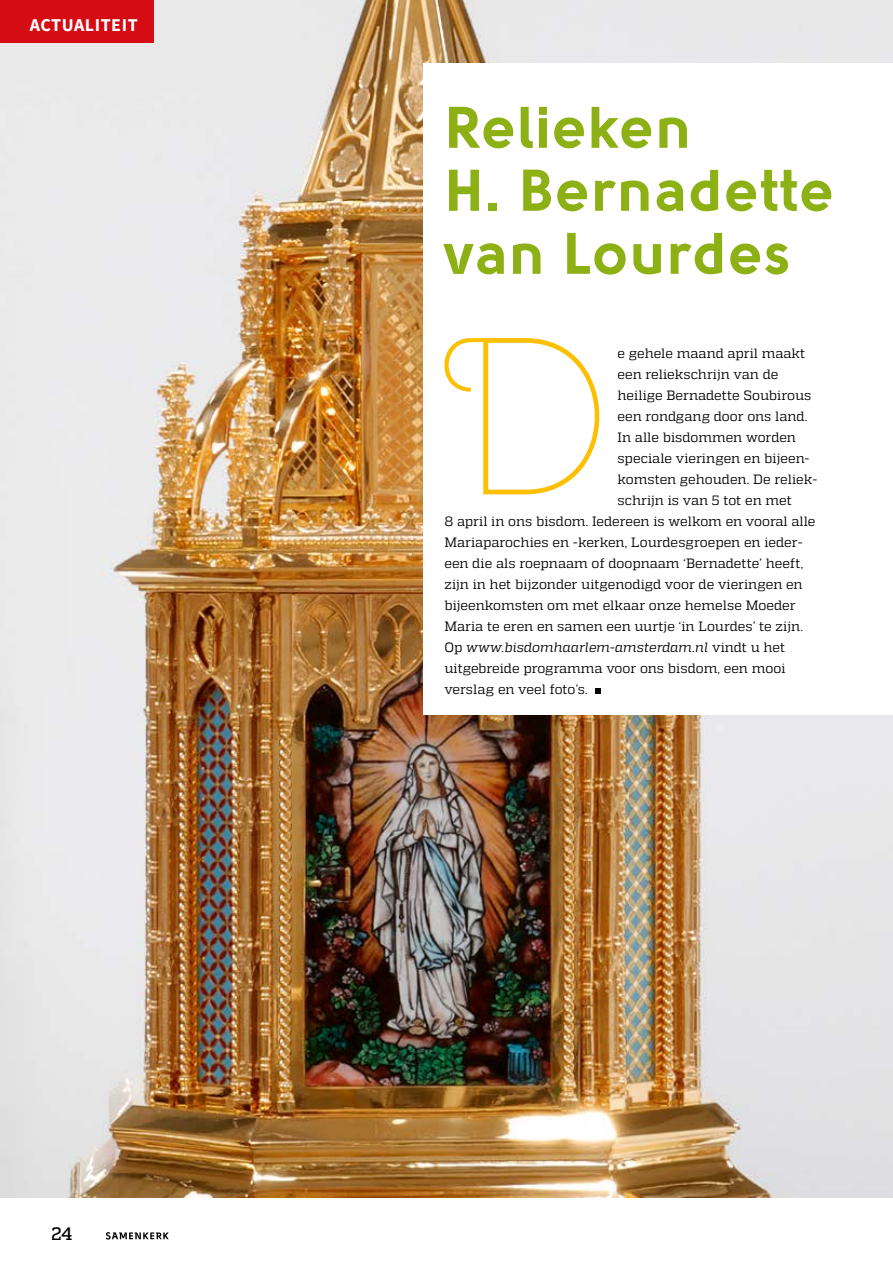
<style>
.page{position:relative;width:893px;height:1263px;background:#fff}
.page>*{position:absolute;margin:0;border:0;box-sizing:border-box;transform-origin:0 0}
.t1{font:223.2px "Solomon Thin Deco";color:#fdbf00}
.t2{font:900 58.5px/63px "Solomon";letter-spacing:.03em;color:#8db015}
.t3{font:700 18px "Source Sans Pro";letter-spacing:.03em;color:#fff}
.t4{font:500 18px "Quadon";color:#000}
.t5{font:13.5px "Quadon";color:#000}
.t6{font:italic 13.5px "Quadon";color:#000}
.s1{font-style:normal}
</style>
<div class="page">
<img style="left:0;top:0;width:893px;height:1198px">
<div style="left:0;top:0;width:153px;height:43px;background:#d50c14"></div>
<div style="left:423px;top:64px;width:470px;height:651px;background:#fff"></div>
<svg style="left:595px;top:688px;width:6px;height:6px"></svg>
<svg style="left:106px;top:1232px;width:63px;height:7px"></svg>
<h3 class="t3" style="left:30px;top:12px;width:109px">ACTUALITEIT</h3>
<h3 class="t4" style="left:51px;top:1223px;width:23px">24</h3>
<h2 class="t2" style="left:445px;top:95px;width:391px">Relieken<br>H. Bernadette van Lourdes</h2>
<h1 class="t1" style="left:443px;top:301px;width:174px">D</h1>
<p class="t5" style="left:617px;top:345px;width:189px">e gehele maand april maakt</p>
<p class="t5" style="left:617px;top:366px;width:162px">een reliekschrijn van de</p>
<p class="t5" style="left:617px;top:387px;width:196px">heilige Bernadette Soubirous</p>
<p class="t5" style="left:617px;top:408px;width:191px">een rondgang door ons land.</p>
<p class="t5" style="left:617px;top:429px;width:180px">In alle bisdommen worden</p>
<p class="t5" style="left:617px;top:450px;width:194px">speciale vieringen en bijeen-</p>
<p class="t5" style="left:617px;top:471px;width:201px">komsten gehouden. De reliek-</p>
<p class="t5" style="left:617px;top:492px;width:176px">schrijn is van 5 tot en met</p>
<p class="t5" style="left:444px;top:513px;width:373px">8 april in ons bisdom. Iedereen is welkom en vooral alle</p>
<p class="t5" style="left:444px;top:534px;width:360px">Mariaparochies en -kerken, Lourdesgroepen en ieder-</p>
<p class="t5" style="left:444px;top:555px;width:360px">een die als roepnaam of doopnaam ‘Bernadette’ heeft,</p>
<p class="t5" style="left:444px;top:576px;width:360px">zijn in het bijzonder uitgenodigd voor de vieringen en</p>
<p class="t5" style="left:444px;top:597px;width:353px">bijeenkomsten om met elkaar onze hemelse Moeder</p>
<p class="t5" style="left:444px;top:618px;width:360px">Maria te eren en samen een uurtje ‘in Lourdes’ te zijn.</p>
<p class="t6" style="left:444px;top:639px;width:343px"><span class="s1">Op</span> www.bisdomhaarlem-amsterdam.nl <span class="s1">vindt u het</span></p>
<p class="t5" style="left:444px;top:660px;width:342px">uitgebreide programma voor ons bisdom, een mooi</p>
<p class="t5" style="left:444px;top:681px;width:145px">verslag en veel foto’s.</p>
</div>
